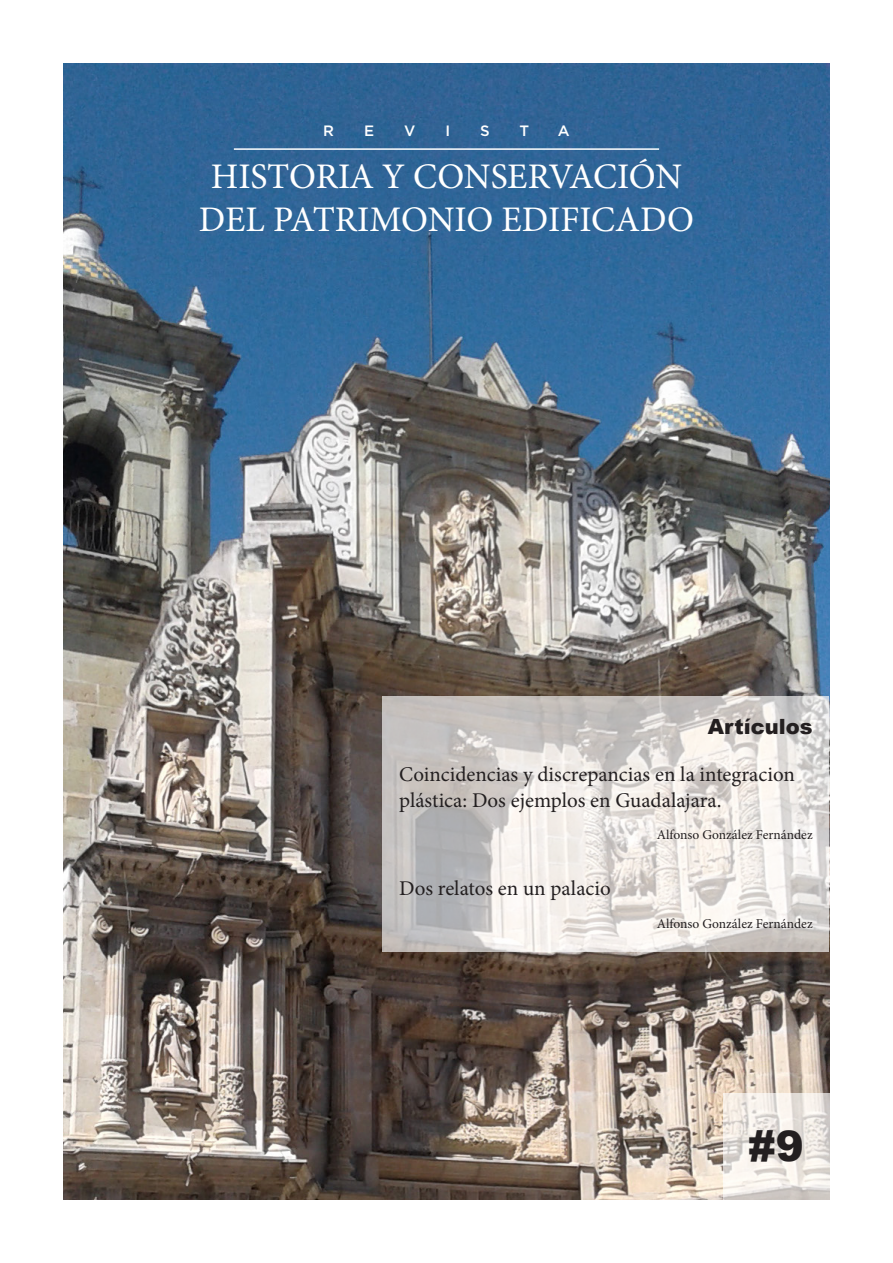
<style>
.page{position:relative;width:893px;height:1263px;background:#fff}
.page>*{position:absolute;margin:0;border:0;box-sizing:border-box;transform-origin:0 0}
.t1{font:900 42px "Arial";color:#231f20}
.t2{font:36px/43.2px "Minion Pro";letter-spacing:-.01em;color:#fff;text-align:center}
.t3{font:21px/25.2px "Minion Pro";color:#231f20}
.t4{font:900 21px "Arial";color:#231f20}
.t5{font:500 15px "Gotham";color:#fff}
.t6{font:13.5px "Minion Pro";color:#231f20}
</style>
<div class="page">
<img style="left:64px;top:64px;width:765px;height:1135px">
<hr style="left:234px;top:148px;width:425px;height:2px;background:#fff">
<svg style="left:383px;top:697px;width:446px;height:255px"></svg>
<svg style="left:723px;top:1093px;width:106px;height:106px"></svg>
<p class="t5" style="left:323px;top:121px;width:12px">R</p>
<p class="t5" style="left:364px;top:121px;width:12px">E</p>
<p class="t5" style="left:404px;top:121px;width:13px">V</p>
<p class="t5" style="left:445px;top:121px;width:6px">I</p>
<p class="t5" style="left:480px;top:121px;width:11px">S</p>
<p class="t5" style="left:520px;top:121px;width:11px">T</p>
<p class="t5" style="left:558px;top:121px;width:13px">A</p>
<p class="t2" style="left:199px;top:155px;width:497px">HISTORIA Y CONSERVACIÓN<br>DEL PATRIMONIO EDIFICADO</p>
<p class="t4" style="left:708px;top:712px;width:106px">Artículos</p>
<p class="t3" style="left:399px;top:762px;width:397px">Coincidencias y discrepancias en la integracion plástica: Dos ejemplos en Guadalajara.</p>
<p class="t3" style="left:399px;top:876px;width:213px">Dos relatos en un palacio</p>
<p class="t6" style="left:657px;top:826px;width:157px">Alfonso González Fernández</p>
<p class="t6" style="left:657px;top:914px;width:157px">Alfonso González Fernández</p>
<p class="t1" style="left:748px;top:1115px;width:57px">#9</p>
</div>
